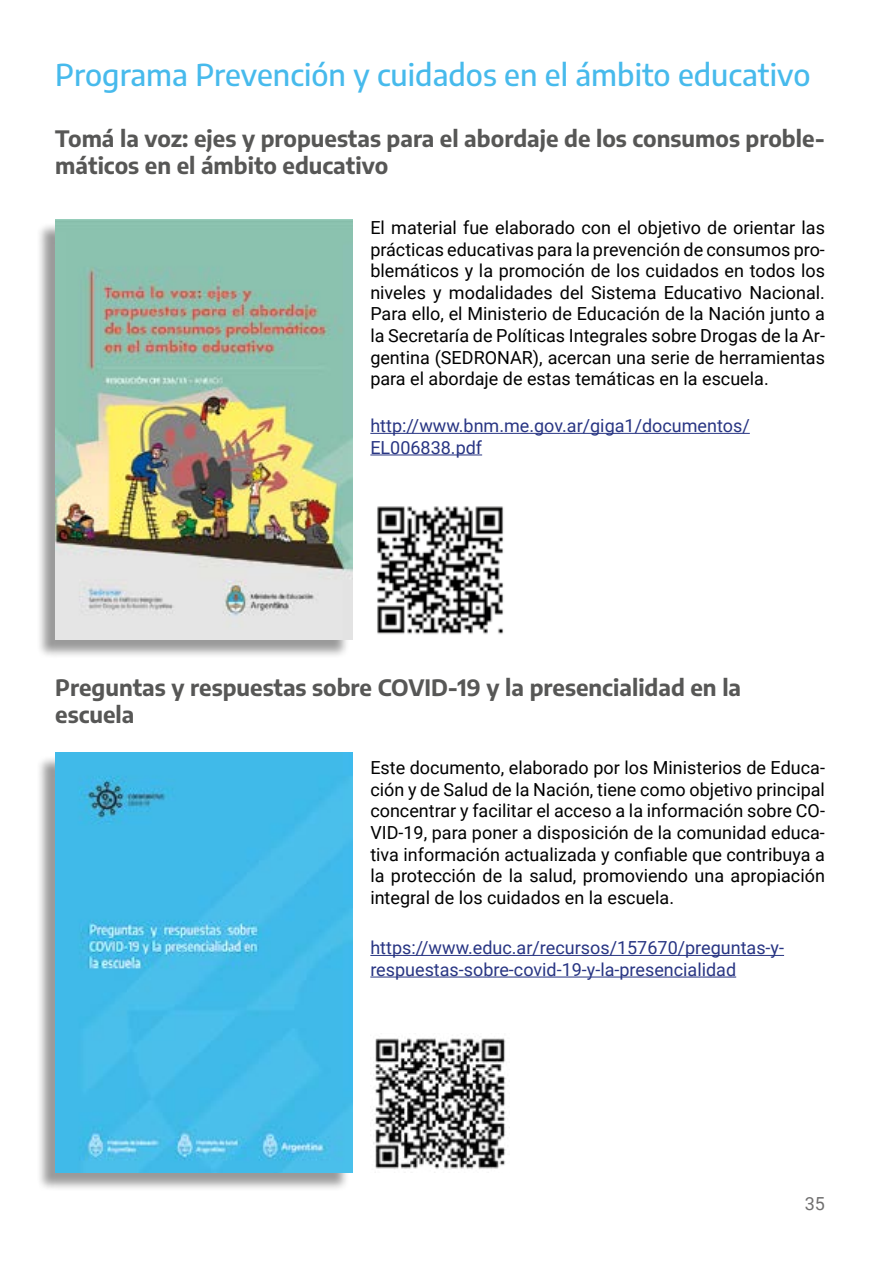
<style>
.page{position:relative;width:893px;height:1263px;background:#fff}
.page>*{position:absolute;margin:0;border:0;box-sizing:border-box;transform-origin:0 0}
.t1{font:500 30px "Encode Sans";color:#47baec}
.t2{font:700 22.5px/27px "Encode Sans";color:#575756}
.t3{font:18px/21.6px "Roboto";color:#000;text-align:justify}
.t4{font:18px/21.6px "Roboto";color:#283583}
.t5{font:18px "Roboto";color:#706f6f}
</style>
<div class="page">
<hr style="left:370px;top:433px;width:380px;height:1px;background:#283583">
<hr style="left:370px;top:454px;width:112px;height:1px;background:#283583">
<hr style="left:370px;top:955px;width:414px;height:1px;background:#283583">
<hr style="left:370px;top:976px;width:366px;height:1px;background:#283583">
<div style="left:37px;top:222px;width:313px;height:437px;background:#000;opacity:.4"></div>
<img style="left:55px;top:220px;width:297px;height:419px">
<div style="left:37px;top:755px;width:313px;height:437px;background:#000;opacity:.4"></div>
<img style="left:55px;top:753px;width:297px;height:419px">
<img style="left:377px;top:506px;width:127px;height:128px">
<img style="left:373px;top:1033px;width:137px;height:136px">
<h1 class="t1" style="left:55px;top:54px;width:757px">Programa Prevención y cuidados en el ámbito educativo</h1>
<p class="t2" style="left:55px;top:124px;width:771px">Tomá la voz: ejes y propuestas para el abordaje de los consumos proble&shy;máticos en el ámbito educativo</p>
<p class="t3" style="left:370px;top:216px;width:456px">El material fue elaborado con el objetivo de orientar las prácticas educativas para la prevención de consumos pro&shy;blemáticos y la promoción de los cuidados en todos los niveles y modalidades del Sistema Educativo Nacional.<br>Para ello, el Ministerio de Educación de la Nación junto a la Secretaría de Políticas Integrales sobre Drogas de la Ar&shy;gentina (SEDRONAR), acercan una serie de herramientas para el abordaje de estas temáticas en la escuela.</p>
<p class="t4" style="left:370px;top:414px;width:381px">http://www.bnm.me.gov.ar/giga1/documentos/<br>EL006838.pdf</p>
<p class="t2" style="left:55px;top:673px;width:687px">Preguntas y respuestas sobre COVID-19 y la presencialidad en la escuela</p>
<p class="t3" style="left:370px;top:756px;width:456px">Este documento, elaborado por los Ministerios de Educa&shy;ción y de Salud de la Nación, tiene como objetivo principal concentrar y facilitar el acceso a la información sobre CO-VID-19, para poner a disposición de la comunidad educa&shy;tiva información actualizada y confiable que contribuya a la protección de la salud, promoviendo una apropiación integral de los cuidados en la escuela.</p>
<p class="t4" style="left:370px;top:936px;width:415px">https://www.educ.ar/recursos/157670/preguntas-y&shy;respuestas-sobre-covid-19-y-la-presencialidad</p>
<p class="t5" style="left:805px;top:1190px;width:22px">35</p>
</div>
